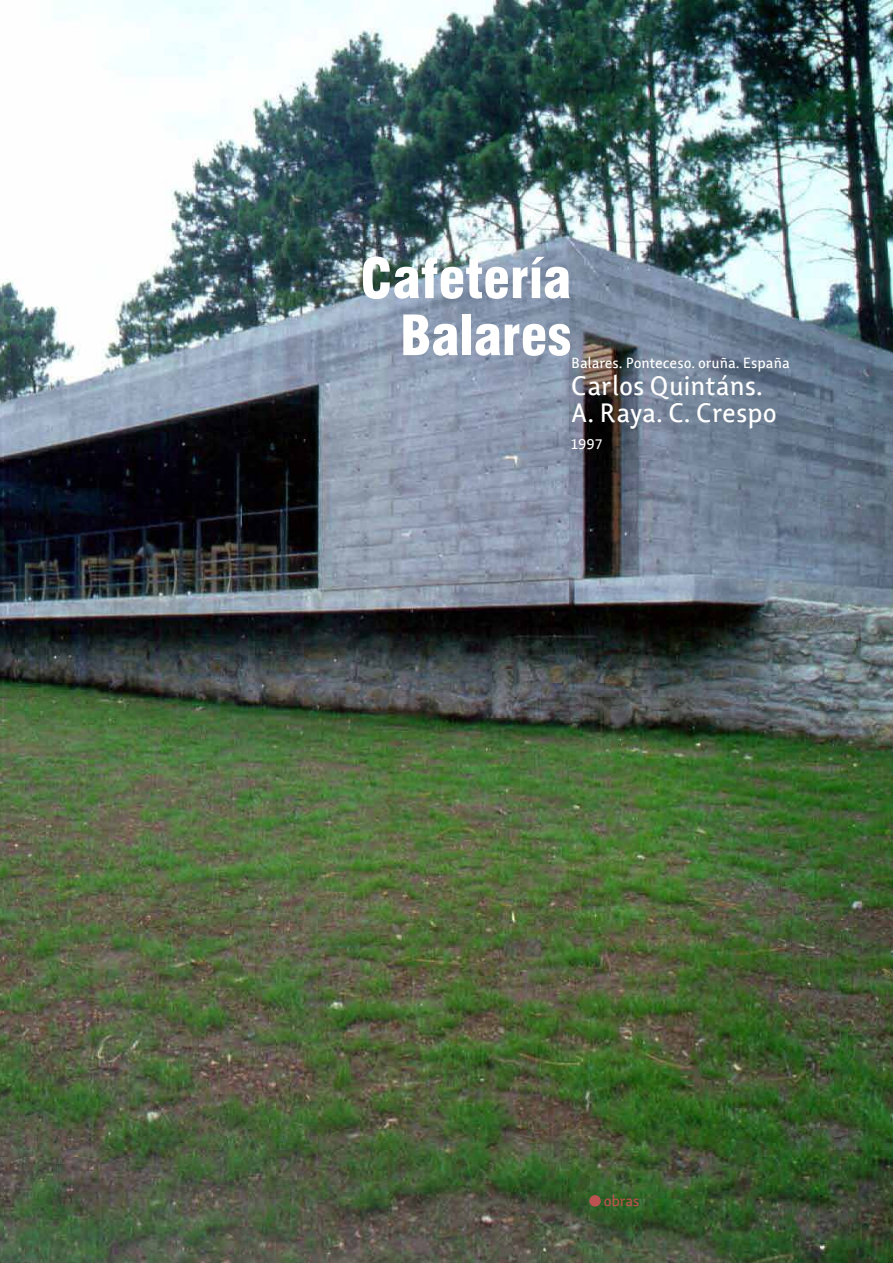
<style>
.page{position:relative;width:893px;height:1263px;background:#fff}
.page>*{position:absolute;margin:0;border:0;box-sizing:border-box;transform-origin:0 0}
.t1{font:900 condensed 54px/57px "Swiss 721 BT";color:#fff;text-align:right}
.t2{font:27px/27px "Lisboa LF";color:#fff}
.t3{font:15px "Lisboa LF";color:#fff}
.t4{font:15px "Lisboa LF";letter-spacing:-.01em;color:#bd5252}
</style>
<div class="page">
<img style="left:0;top:0;width:893px;height:1263px">
<div style="left:589px;top:1195px;width:12px;height:11px;background:#bd5252;border-radius:50%"></div>
<h1 class="t1" style="left:360px;top:250px;width:212px">Cafetería<br>Balares</h1>
<p class="t3" style="left:571px;top:353px;width:220px">Balares. Ponteceso. oruña. España</p>
<h2 class="t2" style="left:571px;top:372px;width:207px">Carlos Quintáns.<br>A. Raya. C. Crespo</h2>
<p class="t3" style="left:571px;top:434px;width:33px">1997</p>
<p class="t4" style="left:604px;top:1192px;width:37px">obras</p>
</div>
